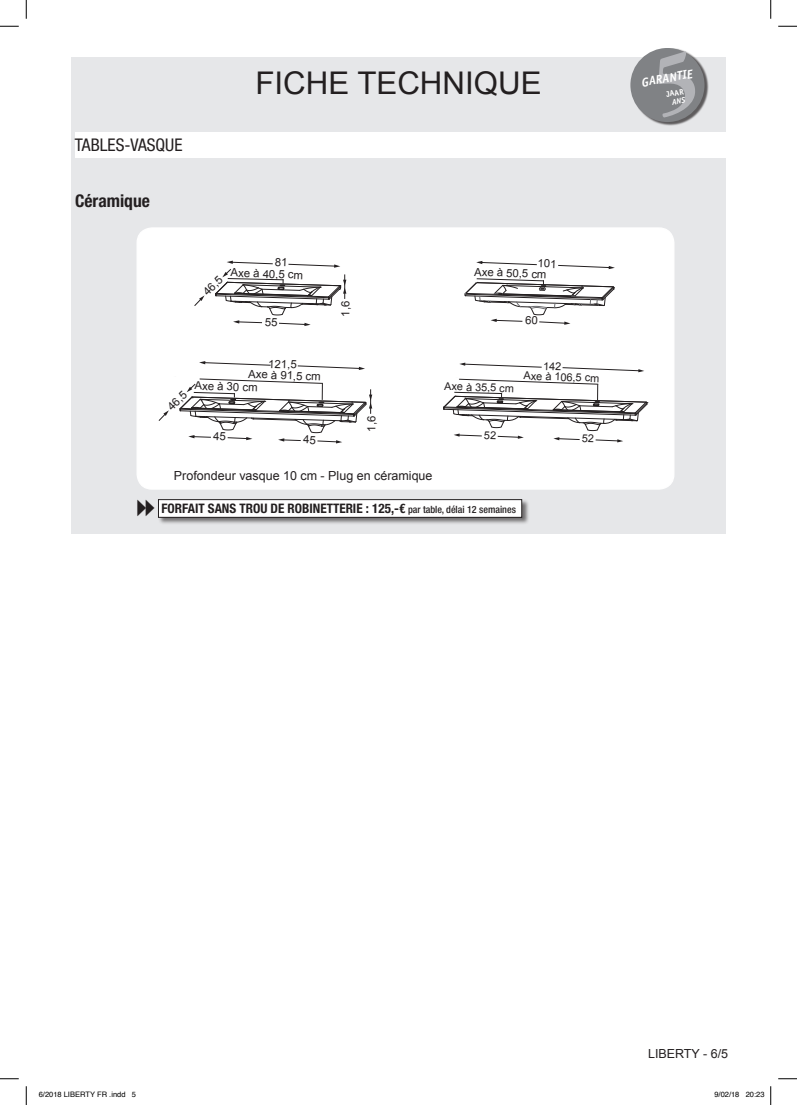
<style>
.page{position:relative;width:797px;height:1105px;background:#fff}
.page>*{position:absolute;margin:0;border:0;box-sizing:border-box;transform-origin:0 0}
.t1{font:31.25px "Arial";color:#231f20}
.t2{font:condensed 17.5px "Helvetica Neue LT Std";color:#231f20}
.sous_titre{font:700 condensed 17.5px "Helvetica Neue LT Std";color:#231f20}
.t3{font:700 condensed 13.12px "Helvetica Neue LT Std";color:#231f20}
.t4{font:12.5px "Arial";color:#231f20}
.t5{font:italic 700 12.5px "Officina Sans";color:#fff}
.t6{font:11.38px/13.5px "Arial";color:#231f20}
.t7{font:11.25px "Arial";color:#231f20}
.t8{font:10.88px "Arial";color:#231f20}
.t9{font:700 8.12px "Officina Sans";color:#fff}
.t10{font:7.5px "Helvetica";color:#000}
.s1{font-weight:500;font-size:10px}
</style>
<div class="page">
<div style="left:71px;top:57px;width:654px;height:477px;background:#e6e7e9"></div>
<div style="left:137px;top:228px;width:537px;height:261px;background:#fff;border-radius:15px"></div>
<div style="left:136px;top:227px;width:538px;height:263px;border:1px solid #fff;border-radius:15px"></div>
<div style="left:631px;top:48px;width:78px;height:77px;background:#231f20;opacity:.7"></div>
<div style="left:630px;top:48px;width:74px;height:74px;background:#808285;border-radius:50%"></div>
<div style="left:75px;top:133px;width:664px;height:25px;background:#fff"></div>
<svg style="left:194px;top:295px;width:10px;height:11px"></svg>
<div style="left:158px;top:499px;width:371px;height:26px;background:#231f20;opacity:.6"></div>
<div style="left:158px;top:500px;width:363px;height:17px;background:#fff"></div>
<div style="left:158px;top:499px;width:364px;height:18px;border:1px solid #231f20"></div>
<svg style="left:0;top:25px;width:19px;height:2px"></svg>
<svg style="left:778px;top:25px;width:19px;height:2px"></svg>
<svg style="left:0;top:1078px;width:19px;height:1px"></svg>
<svg style="left:778px;top:1078px;width:19px;height:1px"></svg>
<svg style="left:25px;top:0;width:2px;height:19px"></svg>
<svg style="left:25px;top:1086px;width:2px;height:19px"></svg>
<svg style="left:770px;top:0;width:1px;height:19px"></svg>
<svg style="left:770px;top:1086px;width:1px;height:19px"></svg>
<svg style="left:652px;top:51px;width:47px;height:67px"></svg>
<svg style="left:215px;top:261px;width:131px;height:65px"></svg>
<svg style="left:476px;top:261px;width:139px;height:8px"></svg>
<svg style="left:464px;top:278px;width:150px;height:47px"></svg>
<svg style="left:158px;top:361px;width:214px;height:83px"></svg>
<svg style="left:443px;top:378px;width:205px;height:65px"></svg>
<svg style="left:459px;top:362px;width:185px;height:10px"></svg>
<p class="t2" style="left:75px;top:135px;width:109px">TABLES-VASQUE</p>
<p class="sous_titre" style="left:75px;top:190px;width:76px">Céramique</p>
<p class="t1" style="left:255px;top:62px;width:287px">FICHE TECHNIQUE</p>
<p class="t5" style="left:640px;top:75px;width:53px;rotate:-10deg">GARANTIE</p>
<p class="t9" style="left:665px;top:89px;width:19px;rotate:-10deg">JAAR</p>
<p class="t6" style="left:274px;top:256px;width:15px;rotate:2deg">81<br>55</p>
<p class="t6" style="left:231px;top:266px;width:74px;rotate:2deg">Axe à 40,5 cm</p>
<p class="t7" style="left:474px;top:264px;width:74px;rotate:2deg">Axe à 50,5 cm</p>
<p class="t6" style="left:200px;top:288px;width:24px;rotate:-44deg">46,5</p>
<p class="t6" style="left:339px;top:317px;width:17px;rotate:-90deg">1,6</p>
<p class="t6" style="left:268px;top:357px;width:30px;rotate:2deg">121,5</p>
<p class="t6" style="left:248px;top:367px;width:74px;rotate:2deg">Axe à 91,5 cm</p>
<p class="t6" style="left:195px;top:379px;width:65px;rotate:2deg">Axe à 30 cm</p>
<p class="t6" style="left:165px;top:403px;width:24px;rotate:-44deg">46,5</p>
<p class="t6" style="left:365px;top:431px;width:17px;rotate:-90deg">1,6</p>
<p class="t8" style="left:444px;top:379px;width:71px;rotate:2deg">Axe à 35,5 cm</p>
<p class="t8" style="left:524px;top:368px;width:77px;rotate:2deg">Axe à 106,5 cm</p>
<p class="t4" style="left:174px;top:467px;width:260px">Profondeur vasque 10 cm - Plug en céramique</p>
<p class="t3" style="left:161px;top:500px;width:356px">FORFAIT SANS TROU DE ROBINETTERIE : 125,-€ <span class="s1">par table, délai 12 semaines</span></p>
<p class="t4" style="left:648px;top:1045px;width:81px">LIBERTY - 6/5</p>
<p class="t10" style="left:39px;top:1089px;width:99px">6/2018 LIBERTY FR .indd 5</p>
<p class="t10" style="left:714px;top:1089px;width:52px">9/02/18 20:23</p>
</div>
